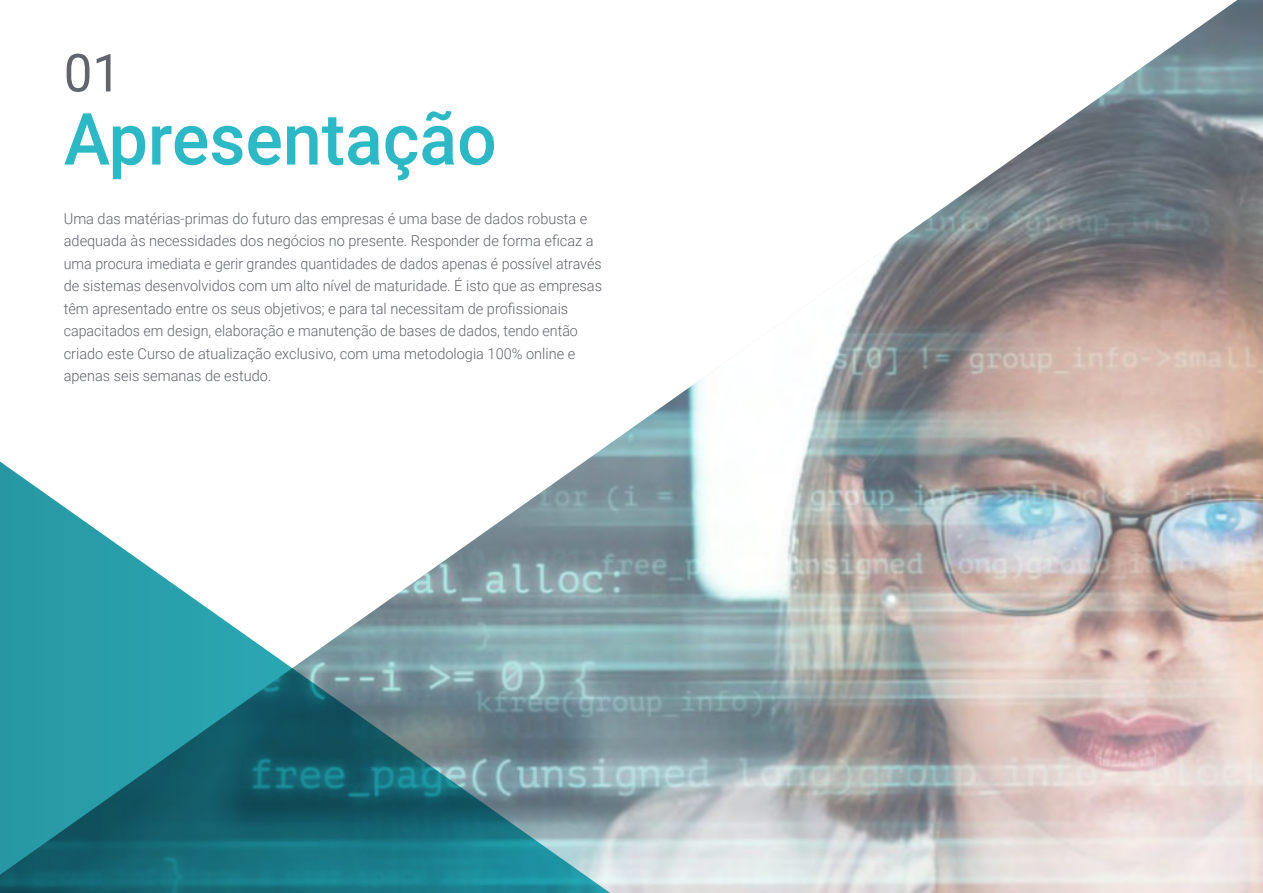
<style>
.page{position:relative;width:1263px;height:893px;background:#fff}
.page>*{position:absolute;margin:0;border:0;box-sizing:border-box;transform-origin:0 0}
.t1{font:500 72px "Roboto";color:#2db8c5}
.t2{font:52.5px "Roboto";color:#61646a}
.t3{font:300 15px/22.5px "Roboto";color:#61646a}
</style>
<div class="page">
<img style="left:606px;top:0;width:657px;height:893px">
<svg style="left:0;top:446px;width:640px;height:447px"></svg>
<h2 class="t2" style="left:64px;top:36px;width:59px">01</h2>
<h1 class="t1" style="left:64px;top:89px;width:435px">Apresentação</h1>
<p class="t3" style="left:64px;top:207px;width:540px">Uma das matérias-primas do futuro das empresas é uma base de dados robusta e adequada às necessidades dos negócios no presente. Responder de forma eficaz a uma procura imediata e gerir grandes quantidades de dados apenas é possível através de sistemas desenvolvidos com um alto nível de maturidade. É isto que as empresas têm apresentado entre os seus objetivos; e para tal necessitam de profissionais capacitados em design, elaboração e manutenção de bases de dados, tendo então criado este Curso de atualização exclusivo, com uma metodologia 100% online e apenas seis semanas de estudo.</p>
</div>
